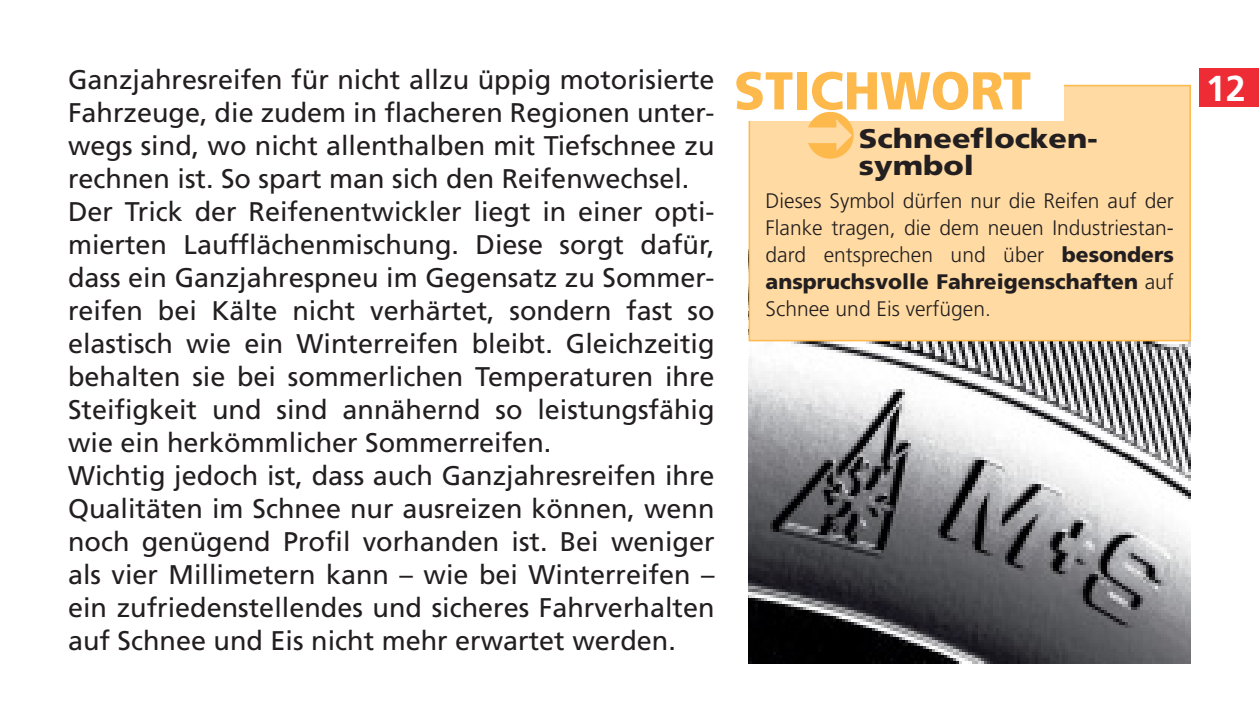
<style>
.page{position:relative;width:1259px;height:723px;background:#fff}
.page>*{position:absolute;margin:0;border:0;box-sizing:border-box;transform-origin:0 0}
.t1{font:900 53.1px "Frutiger";color:#fdb94c;scale:.95 1}
.t2{font:700 36px "Frutiger";color:#fff}
.t3{font:27px/33px "Frutiger";color:#231f20}
.t4{font:900 27px/27px "Frutiger";color:#231f20;scale:1.13 1}
.t5{font:300 21px/27px "Frutiger";color:#231f20;text-align:justify}
.s1{font-weight:900}
</style>
<div class="page">
<div style="left:1199px;top:68px;width:60px;height:38px;background:#ee2c36"></div>
<img style="left:748px;top:341px;width:443px;height:322px">
<div style="left:749px;top:86px;width:441px;height:255px;background:#ffdaa2"></div>
<div style="left:748px;top:85px;width:443px;height:256px;border:2px solid #fdb94c"></div>
<div style="left:734px;top:68px;width:329px;height:52px;background:#fff"></div>
<svg style="left:808px;top:120px;width:45px;height:1px"></svg>
<p class="t3" style="left:68px;top:65px;width:648px">Ganzjahresreifen für nicht allzu üppig motorisierte Fahrzeuge, die zudem in flacheren Regionen unter&shy;wegs sind, wo nicht allenthalben mit Tiefschnee zu rechnen ist. So spart man sich den Reifenwechsel.<br>Der Trick der Reifenentwickler liegt in einer opti&shy;mierten Laufflächenmischung . Diese sorgt dafür, dass ein Ganzjahrespneu im Gegensatz zu Sommer&shy;reifen bei Kälte nicht verhärtet, sondern fast so elastisch wie ein Winterreifen bleibt. Gleichzeitig behalten sie bei sommerlichen Temperaturen ihre Steifigkeit und sind annähernd so leistungsfähig wie ein herkömmlicher Sommerreifen.<br>Wichtig jedoch ist, dass auch Ganzjahresreifen ihre Qualitäten im Schnee nur ausreizen können, wenn noch genügend Profil vorhanden ist. Bei weniger als vier Millimetern kann – wie bei Winterreifen – ein zufriedenstellendes und sicheres Fahrverhalten auf Schnee und Eis nicht mehr erwartet werden.</p>
<p class="t1" style="left:734px;top:70px;width:314px">STICHWORT</p>
<p class="t4" style="left:859px;top:127px;width:213px">Schneeflocken&shy;symbol</p>
<p class="t5" style="left:765px;top:189px;width:410px">Dieses Symbol dürfen nur die Reifen auf der Flanke tragen, die dem neuen Industriestan&shy;dard entsprechen und über <span class="s1">besonders anspruchsvolle Fahreigenschaften</span> auf Schnee und Eis verfügen.</p>
<p class="t2" style="left:1205px;top:74px;width:42px">12</p>
</div>
